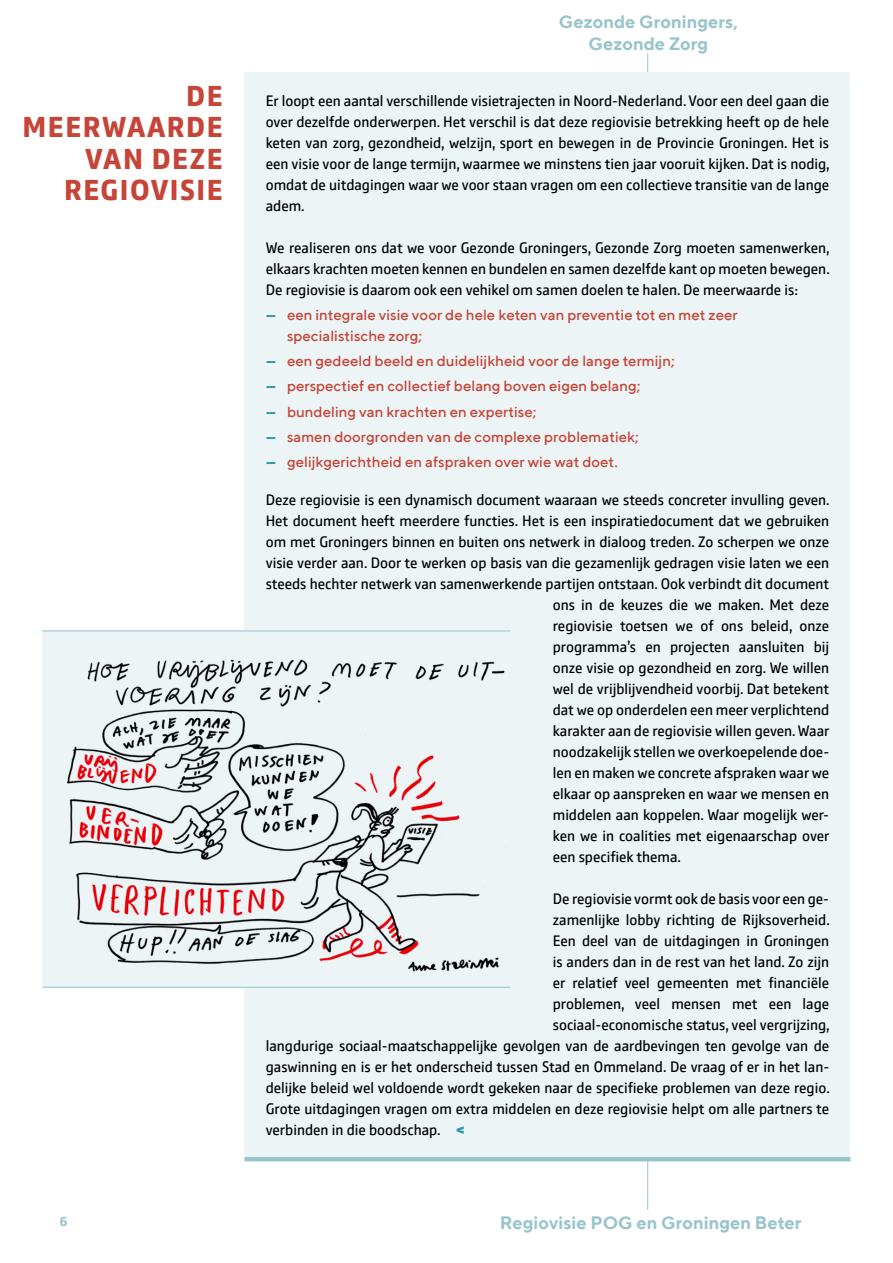
<style>
.page{position:relative;width:893px;height:1263px;background:#fff}
.page>*{position:absolute;margin:0;border:0;box-sizing:border-box;transform-origin:0 0}
.t1{font:700 30px/31.5px "Comspot Basic";letter-spacing:.05em;color:#c64438;text-align:right}
.t2{font:700 18px/21.6px "TT Norms";color:#98c4cc;text-align:center}
.t3{font:15.75px/21px "Comspot Basic";color:#000;text-align:justify}
.t4{font:500 15px/21px "TT Norms";color:#c64438}
.t5{font:700 13.5px "Comspot Basic";color:#98c4cc}
.s1{font-family:"Comspot Basic";font-weight:700;color:#339aab}
.s2{font-weight:900;color:#339aab}
</style>
<div class="page">
<hr style="left:647px;top:53px;width:1px;height:1157px;background:#98c4cc">
<div style="left:244px;top:72px;width:606px;height:164px;background:#ecf4f6"></div>
<div style="left:244px;top:219px;width:606px;height:101px;background:#ecf4f6"></div>
<div style="left:244px;top:284px;width:606px;height:81px;background:#ecf4f6"></div>
<div style="left:244px;top:356px;width:606px;height:60px;background:#ecf4f6"></div>
<div style="left:244px;top:406px;width:606px;height:60px;background:#ecf4f6"></div>
<div style="left:244px;top:431px;width:606px;height:61px;background:#ecf4f6"></div>
<div style="left:244px;top:471px;width:606px;height:416px;background:#ecf4f6"></div>
<div style="left:244px;top:870px;width:606px;height:290px;background:#ecf4f6"></div>
<div style="left:43px;top:631px;width:467px;height:357px;background:#ecf4f6"></div>
<img style="left:67px;top:655px;width:438px;height:317px">
<hr style="left:43px;top:631px;width:467px;height:1px;background:#98c4cc">
<hr style="left:43px;top:987px;width:467px;height:1px;background:#98c4cc">
<hr style="left:244px;top:1157px;width:606px;height:4px;background:#98c4cc">
<h1 class="t1" style="left:23px;top:79px;width:202px">DE<br>MEERWAARDE<br>VAN DEZE<br>REGIOVISIE</h1>
<p class="t5" style="left:60px;top:1213px;width:9px">6</p>
<p class="t2" style="left:559px;top:10px;width:181px">Gezonde Groningers,<br>Gezonde Zorg</p>
<p class="t3" style="left:266px;top:90px;width:565px">Er loopt een aantal verschillende visietrajecten in Noord-Nederland. Voor een deel gaan die over dezelfde onderwerpen. Het verschil is dat deze regiovisie betrekking heeft op de hele keten van zorg, gezondheid, welzijn, sport en bewegen in de Provincie Groningen. Het is een visie voor de lange termijn, waarmee we minstens tien jaar vooruit kijken. Dat is nodig, omdat de uitdagingen waar we voor staan vragen om een collectieve transitie van de lange adem.</p>
<p class="t3" style="left:266px;top:237px;width:565px">We realiseren ons dat we voor Gezonde Groningers, Gezonde Zorg moeten samenwerken, elkaars krachten moeten kennen en bundelen en samen dezelfde kant op moeten bewegen.<br>De regiovisie is daarom ook een vehikel om samen doelen te halen. De meerwaarde is:</p>
<p class="t4" style="left:287px;top:304px;width:452px;text-indent:-21px"><span class="s1">—</span> een integrale visie voor de hele keten van preventie tot en met zeer specialistische zorg;</p>
<p class="t4" style="left:266px;top:350px;width:410px"><span class="s1">—</span> een gedeeld beeld en duidelijkheid voor de lange termijn;</p>
<p class="t4" style="left:266px;top:375px;width:376px"><span class="s1">—</span> perspectief en collectief belang boven eigen belang;</p>
<p class="t4" style="left:266px;top:400px;width:272px"><span class="s1">—</span> bundeling van krachten en expertise;</p>
<p class="t4" style="left:266px;top:426px;width:375px"><span class="s1">—</span> samen doorgronden van de complexe problematiek;</p>
<p class="t4" style="left:266px;top:451px;width:354px"><span class="s1">—</span> gelijkgerichtheid en afspraken over wie wat doet.</p>
<p class="t3" style="left:266px;top:489px;width:565px">Deze regiovisie is een dynamisch document waaraan we steeds concreter invulling geven.</p>
<p class="t3" style="left:266px;top:510px;width:565px">Het document heeft meerdere functies. Het is een inspiratiedocument dat we gebruiken</p>
<p class="t3" style="left:266px;top:531px;width:565px">om met Groningers binnen en buiten ons netwerk in dialoog treden. Zo scherpen we onze</p>
<p class="t3" style="left:266px;top:552px;width:565px">visie verder aan. Door te werken op basis van die gezamenlijk gedragen visie laten we een</p>
<p class="t3" style="left:266px;top:573px;width:565px">steeds hechter netwerk van samenwerkende partijen ontstaan. Ook verbindt dit document</p>
<p class="t3" style="left:553px;top:594px;width:278px">ons in de keuzes die we maken. Met deze</p>
<p class="t3" style="left:553px;top:615px;width:278px">regiovisie toetsen we of ons beleid, onze</p>
<p class="t3" style="left:553px;top:636px;width:278px">programma’s en projecten aansluiten bij</p>
<p class="t3" style="left:553px;top:657px;width:278px">onze visie op gezondheid en zorg. We willen</p>
<p class="t3" style="left:553px;top:678px;width:278px">wel de vrijblijvendheid voorbij. Dat betekent</p>
<p class="t3" style="left:553px;top:699px;width:278px">dat we op onderdelen een meer verplichtend</p>
<p class="t3" style="left:553px;top:720px;width:278px">karakter aan de regiovisie willen geven. Waar</p>
<p class="t3" style="left:553px;top:740px;width:278px">noodzakelijk stellen we overkoepelende doe-</p>
<p class="t3" style="left:553px;top:761px;width:278px">len en maken we concrete afspraken waar we</p>
<p class="t3" style="left:553px;top:782px;width:278px">elkaar op aanspreken en waar we mensen en</p>
<p class="t3" style="left:553px;top:803px;width:278px">middelen aan koppelen. Waar mogelijk wer-</p>
<p class="t3" style="left:553px;top:824px;width:278px">ken we in coalities met eigenaarschap over</p>
<p class="t3" style="left:553px;top:845px;width:130px">een specifiek thema.</p>
<p class="t3" style="left:553px;top:887px;width:278px">De regiovisie vormt ook de basis voor een ge-</p>
<p class="t3" style="left:553px;top:908px;width:278px">zamenlijke lobby richting de Rijksoverheid.</p>
<p class="t3" style="left:553px;top:929px;width:278px">Een deel van de uitdagingen in Groningen</p>
<p class="t3" style="left:553px;top:950px;width:278px">is anders dan in de rest van het land. Zo zijn</p>
<p class="t3" style="left:553px;top:971px;width:278px">er relatief veel gemeenten met financiële</p>
<p class="t3" style="left:553px;top:992px;width:278px">problemen, veel mensen met een lage</p>
<p class="t3" style="left:553px;top:1013px;width:278px">sociaal-economische status, veel vergrijzing,</p>
<p class="t3" style="left:266px;top:1034px;width:565px">langdurige sociaal-maatschappelijke gevolgen van de aardbevingen ten gevolge van de</p>
<p class="t3" style="left:266px;top:1055px;width:565px">gaswinning en is er het onderscheid tussen Stad en Ommeland. De vraag of er in het lan-</p>
<p class="t3" style="left:266px;top:1076px;width:566px">delijke beleid wel voldoende wordt gekeken naar de specifieke problemen van deze regio.</p>
<p class="t3" style="left:266px;top:1097px;width:565px">Grote uitdagingen vragen om extra middelen en deze regiovisie helpt om alle partners te</p>
<p class="t3" style="left:266px;top:1118px;width:201px">verbinden in die boodschap. <span class="s2">&lt;</span></p>
<p class="t2" style="left:500px;top:1211px;width:303px">Regiovisie POG en Groningen Beter</p>
</div>
